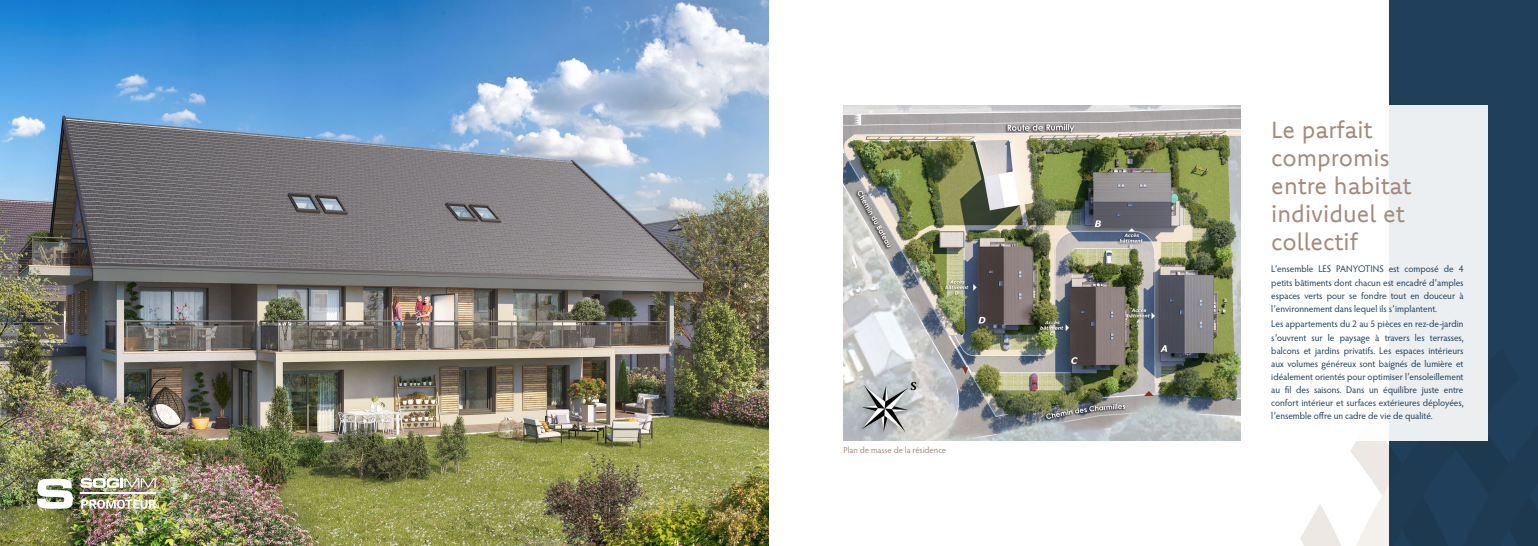
<style>
.page{position:relative;width:1538px;height:546px;background:#fff}
.page>*{position:absolute;margin:0;border:0;box-sizing:border-box;transform-origin:0 0}
.t1{font:23.62px/28px "Komet";color:#a48a7a}
.t2{font:9.62px/13.1px "Hypatia Sans Pro";letter-spacing:-.005em;color:#203f5a;text-align:justify}
.t3{font:8.75px "Hypatia Sans Pro";letter-spacing:-.005em;color:#a48a7a}
</style>
<div class="page">
<div style="left:1389px;top:0;width:149px;height:546px;background:#203f5a"></div>
<svg style="left:1300px;top:440px;width:236px;height:106px"></svg>
<img style="left:0;top:0;width:769px;height:546px">
<div style="left:1339px;top:105px;width:149px;height:335px;background:linear-gradient(to right,#fff,#e6e9ec)"></div>
<img style="left:843px;top:105px;width:397px;height:335px">
<svg style="left:81px;top:478px;width:75px;height:10px"></svg>
<hr style="left:80px;top:492px;width:76px;height:2px;background:#fff">
<svg style="left:81px;top:499px;width:75px;height:9px"></svg>
<svg style="left:37px;top:478px;width:36px;height:30px"></svg>
<p class="t3" style="left:843px;top:444px;width:104px">Plan de masse de la résidence</p>
<h1 class="t1" style="left:1271px;top:115px;width:142px">Le parfait compromis entre habitat individuel et collectif</h1>
<p class="t2" style="left:1271px;top:262px;width:194px">L’ensemble LES PANYOTINS est composé de 4 petits bâtiments dont chacun est encadré d’amples espaces verts pour se fondre tout en douceur à l’environnement dans lequel ils s’implantent.</p>
<p class="t2" style="left:1271px;top:317px;width:194px">Les appartements du 2 au 5 pièces en rez-de-jardin s’ouvrent sur le paysage à travers les terrasses, balcons et jardins privatifs. Les espaces intérieurs aux volumes généreux sont baignés de lumière et idéalement orientés pour optimiser l’ensoleillement au fil des saisons. Dans un équilibre juste entre confort intérieur et surfaces extérieures déployées, l’ensemble offre un cadre de vie de qualité.</p>
</div>
